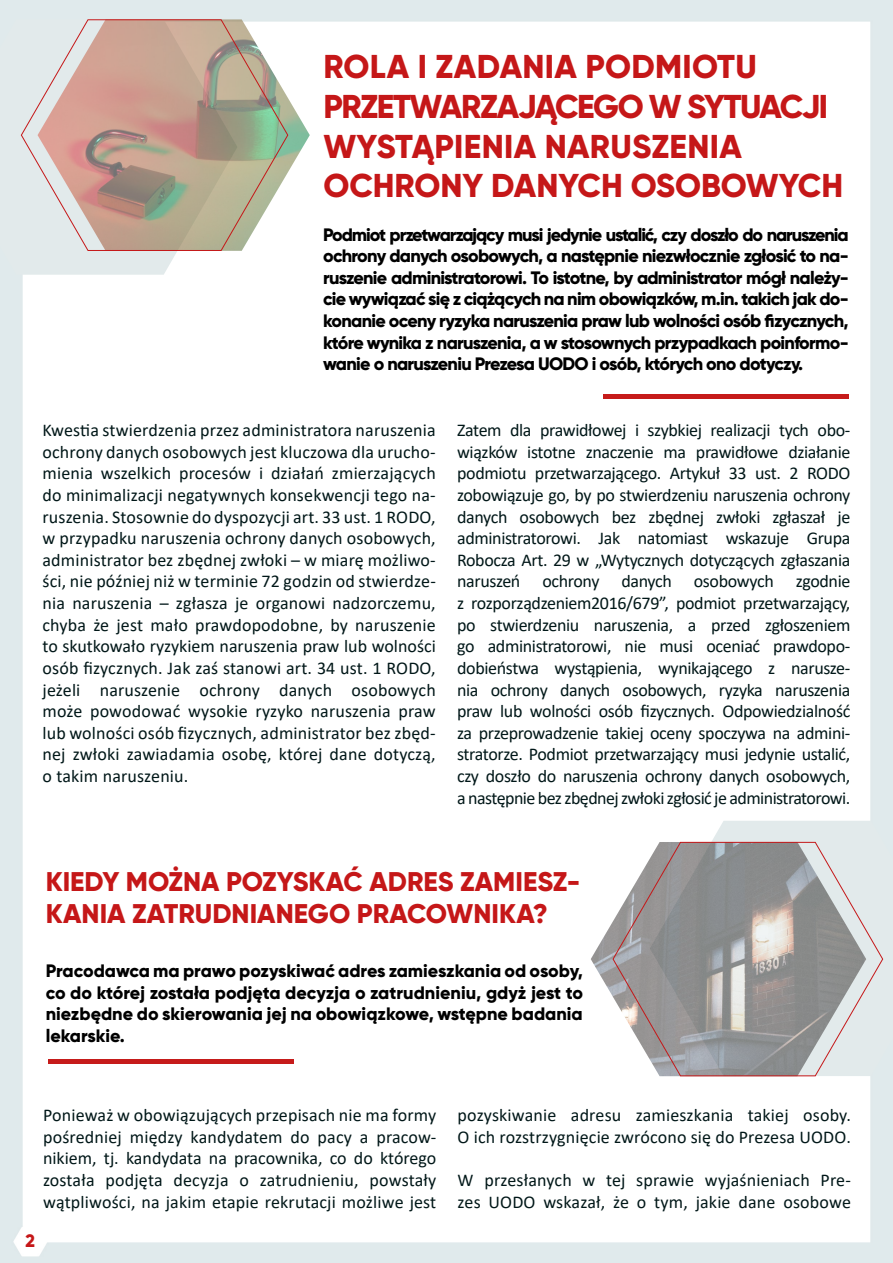
<style>
.page{position:relative;width:893px;height:1263px;background:#fff}
.page>*{position:absolute;margin:0;border:0;box-sizing:border-box;transform-origin:0 0}
.t1{font:800 33px/39.6px "Gilroy";color:#c51718}
.t2{font:800 27px/32.4px "Gilroy";color:#c51718}
.t3{font:18px/21.6px "Calibri";letter-spacing:.01em;color:#001718;text-align:justify}
.t4{font:800 18px/21.6px "Gilroy";letter-spacing:-.03em;color:#000;text-align:justify}
.t5{font:800 18px "Gilroy";color:#c51718}
</style>
<div class="page">
<img style="left:0;top:0;width:893px;height:1263px">
<div style="left:604px;top:394px;width:245px;height:5px;background:#c61b1a"></div>
<svg style="left:0;top:19px;width:237px;height:256px;fill:#e2eaeb"></svg>
<img style="left:289px;top:19px;width:21px;height:232px">
<svg style="left:21px;top:19px;width:268px;height:232px"></svg>
<div style="left:48px;top:1059px;width:246px;height:5px;background:#c61b1a"></div>
<svg style="left:650px;top:821px;width:243px;height:255px;fill:#e2eaeb"></svg>
<img style="left:591px;top:842px;width:21px;height:234px">
<svg style="left:612px;top:841px;width:271px;height:235px"></svg>
<h1 class="t1" style="left:323px;top:47px;width:521px">ROLA I ZADANIA PODMIOTU<br>PRZETWARZAJĄCEGO W SYTUACJI<br>WYSTĄPIENIA NARUSZENIA<br>OCHRONY DANYCH OSOBOWYCH</h1>
<p class="t4" style="left:323px;top:223px;width:527px">Podmiot przetwarzający musi jedynie ustalić, czy doszło do naruszenia ochrony danych osobowych, a następnie niezwłocznie zgłosić to na&shy;ruszenie administratorowi. To istotne, by administrator mógł należy&shy;cie wywiązać się z ciążących na nim obowiązków, m.in. takich jak do&shy;konanie oceny ryzyka naruszenia praw lub wolności osób fizycznych, które wynika z naruszenia, a w stosownych przypadkach poinformo&shy;wanie o naruszeniu Prezesa UODO i osób, których ono dotyczy.</p>
<p class="t3" style="left:43px;top:419px;width:395px">Kwestia stwierdzenia przez administratora naruszenia ochrony danych osobowych jest kluczowa dla urucho&shy;mienia wszelkich procesów i działań zmierzających do minimalizacji negatywnych konsekwencji tego na&shy;ruszenia. Stosownie do dyspozycji art. 33 ust. 1 RODO, w przypadku naruszenia ochrony danych osobowych, administrator bez zbędnej zwłoki – w miarę możliwo&shy;ści, nie później niż w terminie 72 godzin od stwierdze&shy;nia naruszenia – zgłasza je organowi nadzorczemu, chyba że jest mało prawdopodobne, by naruszenie to skutkowało ryzykiem naruszenia praw lub wolności osób fizycznych. Jak zaś stanowi art. 34 ust. 1 RODO, jeżeli naruszenie ochrony danych osobowych może powodować wysokie ryzyko naruszenia praw lub wolności osób fizycznych, administrator bez zbęd&shy;nej zwłoki zawiadamia osobę, której dane dotyczą, o takim naruszeniu.</p>
<p class="t3" style="left:457px;top:419px;width:395px">Zatem dla prawidłowej i szybkiej realizacji tych obo&shy;wiązków istotne znaczenie ma prawidłowe działanie podmiotu przetwarzającego. Artykuł 33 ust. 2 RODO zobowiązuje go, by po stwierdzeniu naruszenia ochrony danych osobowych bez zbędnej zwłoki zgłaszał je administratorowi. Jak natomiast wskazuje Grupa Robocza Art. 29 w „Wytycznych dotyczących zgłaszania naruszeń ochrony danych osobowych zgodnie z rozporządzeniem2016/679”, podmiot przetwarzający, po stwierdzeniu naruszenia, a przed zgłoszeniem go administratorowi, nie musi oceniać prawdopo&shy;dobieństwa wystąpienia, wynikającego z narusze&shy;nia ochrony danych osobowych, ryzyka naruszenia praw lub wolności osób fizycznych. Odpowiedzialność za przeprowadzenie takiej oceny spoczywa na admini&shy;stratorze. Podmiot przetwarzający musi jedynie ustalić, czy doszło do naruszenia ochrony danych osobowych, a następnie bez zbędnej zwłoki zgłosić je administratorowi.</p>
<h2 class="t2" style="left:46px;top:865px;width:536px">KIEDY MOŻNA POZYSKAĆ ADRES ZAMIESZ-<br>KANIA ZATRUDNIANEGO PRACOWNIKA?</h2>
<p class="t4" style="left:46px;top:960px;width:539px">Pracodawca ma prawo pozyskiwać adres zamieszkania od osoby, co do której została podjęta decyzja o zatrudnieniu, gdyż jest to niezbędne do skierowania jej na obowiązkowe, wstępne badania lekarskie.</p>
<p class="t3" style="left:43px;top:1104px;width:395px">Ponieważ w obowiązujących przepisach nie ma formy pośredniej między kandydatem do pacy a pracow&shy;nikiem, tj. kandydata na pracownika, co do którego została podjęta decyzja o zatrudnieniu, powstały wątpliwości, na jakim etapie rekrutacji możliwe jest</p>
<p class="t3" style="left:458px;top:1104px;width:395px">pozyskiwanie adresu zamieszkania takiej osoby.<br>O ich rozstrzygnięcie zwrócono się do Prezesa UODO.</p>
<p class="t3" style="left:458px;top:1169px;width:395px">W przesłanych w tej sprawie wyjaśnieniach Pre&shy;zes UODO wskazał, że o tym, jakie dane osobowe</p>
<p class="t5" style="left:25px;top:1229px;width:11px">2</p>
</div>
